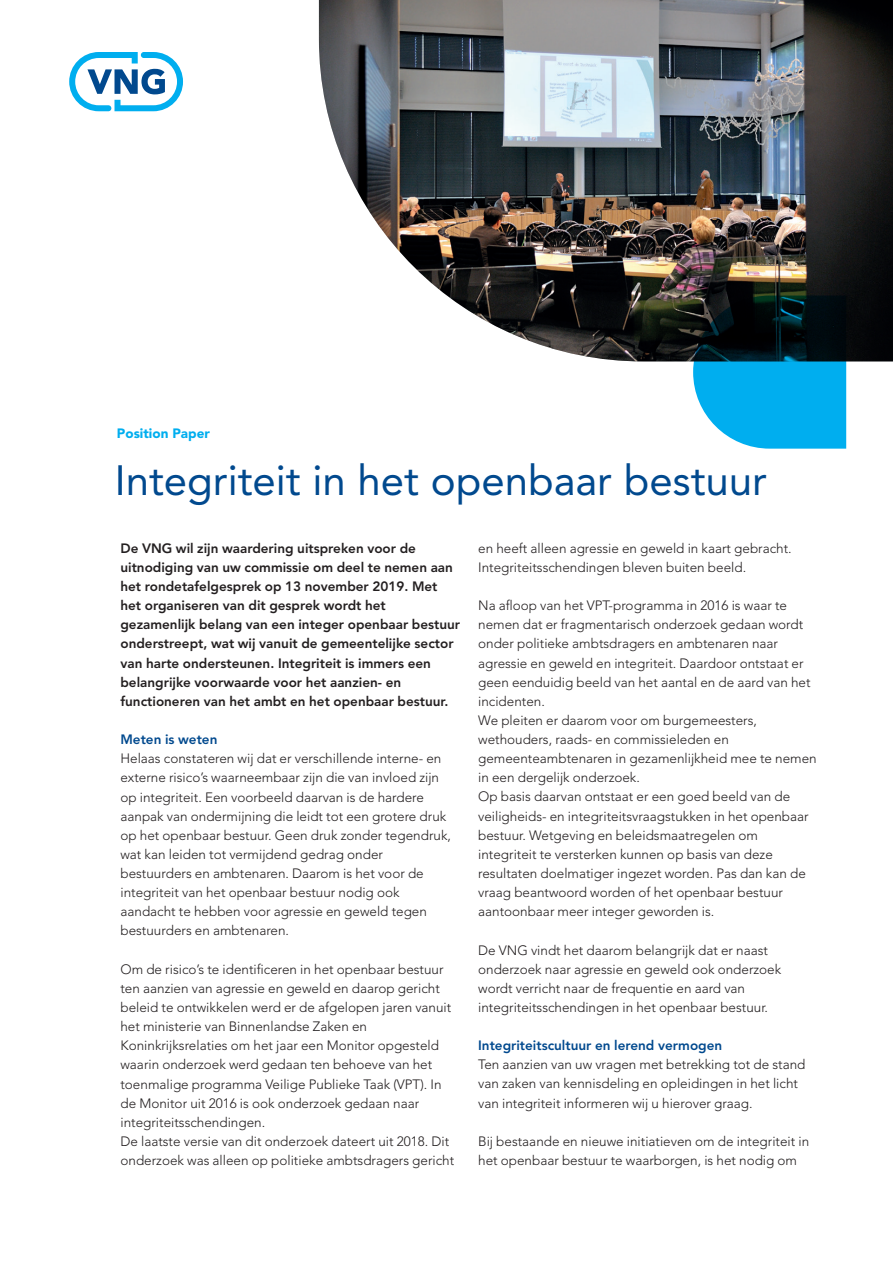
<style>
.page{position:relative;width:893px;height:1263px;background:#fff}
.page>*{position:absolute;margin:0;border:0;box-sizing:border-box;transform-origin:0 0}
.t1{font:42px "Avenir LT Std";color:#01498e}
.t2{font:300 13.5px/19.2px "Avenir LT Std";color:#231f20}
.t3{font:800 13.5px/19.2px "Avenir LT Std";color:#231f20}
.t4{font:800 13.5px "Avenir LT Std";color:#01498e}
.t5{font:900 13.5px "Avenir LT Std";color:#00aeef}
</style>
<div class="page">
<svg style="left:69px;top:52px;width:114px;height:59px"></svg>
<img style="left:319px;top:0;width:574px;height:361px">
<svg style="left:693px;top:296px;width:153px;height:153px"></svg>
<p class="t5" style="left:117px;top:425px;width:94px">Position Paper</p>
<h1 class="t1" style="left:115px;top:456px;width:654px">Integriteit in het openbaar bestuur</h1>
<p class="t3" style="left:120px;top:539px;width:341px">De VNG wil zijn waardering uitspreken voor de uitnodiging van uw commissie om deel te nemen aan het rondetafelgesprek op 13 november 2019. Met het organiseren van dit gesprek wordt het gezamenlijk belang van een integer openbaar bestuur onderstreept, wat wij vanuit de gemeentelijke sector van harte ondersteunen. Integriteit is immers een belangrijke voorwaarde voor het aanzien- en functioneren van het ambt en het openbaar bestuur.</p>
<p class="t4" style="left:120px;top:731px;width:98px">Meten is weten</p>
<p class="t2" style="left:120px;top:749px;width:332px">Helaas constateren wij dat er verschillende interne- en externe risico’s waarneembaar zijn die van invloed zijn op integriteit. Een voorbeeld daarvan is de hardere aanpak van ondermijning die leidt tot een grotere druk op het openbaar bestuur. Geen druk zonder tegendruk, wat kan leiden tot vermijdend gedrag onder bestuurders en ambtenaren. Daarom is het voor de integriteit van het openbaar bestuur nodig ook aandacht te hebben voor agressie en geweld tegen bestuurders en ambtenaren.</p>
<p class="t2" style="left:120px;top:959px;width:335px">Om de risico’s te identificeren in het openbaar bestuur ten aanzien van agressie en geweld en daarop gericht beleid te ontwikkelen werd er de afgelopen jaren vanuit het ministerie van Binnenlandse Zaken en Koninkrijksrelaties om het jaar een Monitor opgesteld waarin onderzoek werd gedaan ten behoeve van het toenmalige programma Veilige Publieke Taak (VPT). In de Monitor uit 2016 is ook onderzoek gedaan naar integriteitsschendingen.<br>De laatste versie van dit onderzoek dateert uit 2018. Dit onderzoek was alleen op politieke ambtsdragers gericht</p>
<p class="t2" style="left:478px;top:538px;width:315px">en heeft alleen agressie en geweld in kaart gebracht.<br>Integriteitsschendingen bleven buiten beeld.</p>
<p class="t2" style="left:478px;top:596px;width:340px">Na afloop van het VPT-programma in 2016 is waar te nemen dat er fragmentarisch onderzoek gedaan wordt onder politieke ambtsdragers en ambtenaren naar agressie en geweld en integriteit. Daardoor ontstaat er geen eenduidig beeld van het aantal en de aard van het incidenten.<br>We pleiten er daarom voor om burgemeesters, wethouders, raads- en commissieleden en gemeenteambtenaren in gezamenlijkheid mee te nemen in een dergelijk onderzoek.<br>Op basis daarvan ontstaat er een goed beeld van de veiligheids- en integriteitsvraagstukken in het openbaar bestuur. Wetgeving en beleidsmaatregelen om integriteit te versterken kunnen op basis van deze resultaten doelmatiger ingezet worden. Pas dan kan de vraag beantwoord worden of het openbaar bestuur aantoonbaar meer integer geworden is.</p>
<p class="t2" style="left:478px;top:940px;width:305px">De VNG vindt het daarom belangrijk dat er naast onderzoek naar agressie en geweld ook onderzoek wordt verricht naar de frequentie en aard van integriteitsschendingen in het openbaar bestuur.</p>
<p class="t4" style="left:478px;top:1037px;width:246px">Integriteitscultuur en lerend vermogen</p>
<p class="t2" style="left:478px;top:1055px;width:329px">Ten aanzien van uw vragen met betrekking tot de stand van zaken van kennisdeling en opleidingen in het licht van integriteit informeren wij u hierover graag.</p>
<p class="t2" style="left:478px;top:1131px;width:333px">Bij bestaande en nieuwe initiatieven om de integriteit in het openbaar bestuur te waarborgen, is het nodig om</p>
</div>
